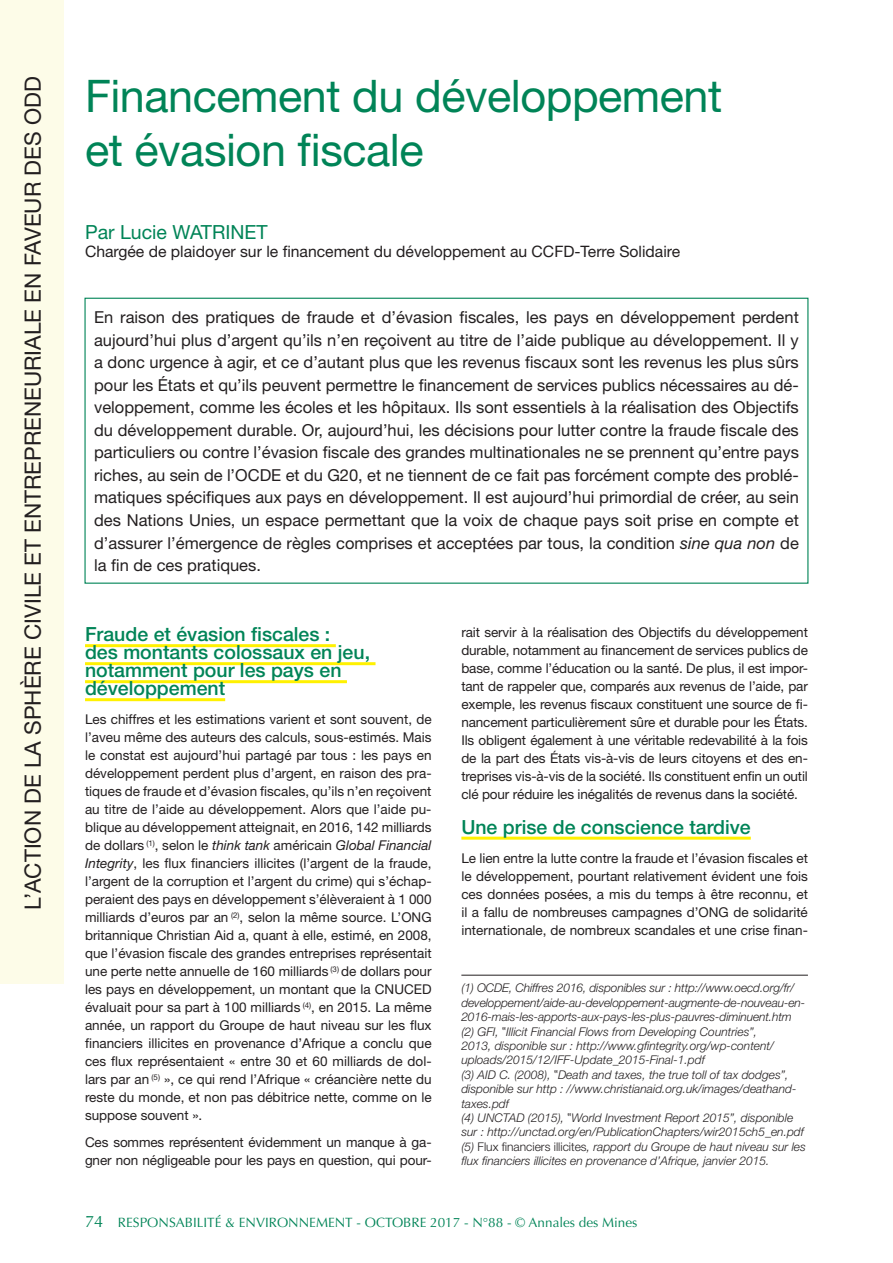
<style>
.page{position:relative;width:893px;height:1263px;background:#fff}
.page>*{position:absolute;margin:0;border:0;box-sizing:border-box;transform-origin:0 0}
.Titre{font:45px/54px "Helvetica Neue";letter-spacing:-.01em;color:#008457}
.t1{font:22.5px "Helvetica Neue";color:#231f20}
.INTER_1{font:500 19.5px/18px "Helvetica Neue";color:#008457}
.auteur{font:19.5px "Helvetica Neue";color:#008457}
.chapeau{font:16.5px/22.5px "Helvetica Neue";color:#231f20;text-align:justify}
.profession_auteur{font:15.75px "Helvetica Neue";color:#231f20}
.texte_courant{font:13.5px/18px "Helvetica Neue";letter-spacing:-.01em;color:#231f20;text-align:justify}
.t2{font:13.5px "Optima";color:#008457}
.légende{font:italic 300 12px/14.4px "Helvetica Neue";color:#231f20}
.s1{font-style:italic}
.s2{font-family:"Arial";font-weight:400;font-style:normal}
.s3{font-style:normal}
.s4{font-size:16.5px}
</style>
<div class="page">
<hr style="left:85px;top:644px;width:251px;height:3px;background:#fff101">
<hr style="left:85px;top:662px;width:290px;height:3px;background:#fff101">
<hr style="left:85px;top:680px;width:262px;height:3px;background:#fff101">
<hr style="left:85px;top:698px;width:140px;height:3px;background:#fff101">
<hr style="left:461px;top:837px;width:290px;height:3px;background:#fff101">
<div style="left:0;top:0;width:64px;height:983px;background:#fdfce8"></div>
<hr style="left:461px;top:975px;width:347px;height:1px;background:#231f20">
<p class="t1" style="left:19px;top:910px;width:835px;rotate:-90deg">L’ACTION DE LA SPHÈRE CIVILE ET ENTREPRENEURIALE EN FAVEUR DES ODD</p>
<p class="Titre" style="left:85px;top:68px;width:639px">Financement du développement et évasion fiscale</p>
<p class="auteur" style="left:85px;top:221px;width:184px">Par Lucie WATRINET</p>
<p class="profession_auteur" style="left:85px;top:242px;width:597px">Chargée de plaidoyer sur le financement du développement au CCFD-Terre Solidaire</p>
<p class="chapeau" style="left:94px;top:306px;width:706px">En raison des pratiques de fraude et d’évasion fiscales, les pays en développement perdent aujourd’hui plus d’argent qu’ils n’en reçoivent au titre de l’aide publique au développement. Il y a donc urgence à agir, et ce d’autant plus que les revenus fiscaux sont les revenus les plus sûrs pour les États et qu’ils peuvent permettre le financement de services publics nécessaires au dé&shy;veloppement, comme les écoles et les hôpitaux. Ils sont essentiels à la réalisation des Objectifs du développement durable. Or, aujourd’hui, les décisions pour lutter contre la fraude fiscale des particuliers ou contre l’évasion fiscale des grandes multinationales ne se prennent qu’entre pays riches, au sein de l’OCDE et du G20, et ne tiennent de ce fait pas forcément compte des problé&shy;matiques spécifiques aux pays en développement. Il est aujourd’hui primordial de créer, au sein des Nations Unies, un espace permettant que la voix de chaque pays soit prise en compte et d’assurer l’émergence de règles comprises et acceptées par tous, la condition <span class="s1">sine qua non</span> de la fin de ces pratiques.</p>
<p class="INTER_1" style="left:85px;top:625px;width:287px">Fraude et évasion fiscales :<br>des montants colossaux en jeu, notamment pour les pays en développement</p>
<p class="texte_courant" style="left:85px;top:710px;width:348px">Les chiffres et les estimations varient et sont souvent, de l’aveu même des auteurs des calculs, sous-estimés. Mais le constat est aujourd’hui partagé par tous : les pays en développement perdent plus d’argent, en raison des pra&shy;tiques de fraude et d’évasion fiscales, qu’ils n’en reçoivent au titre de l’aide au développement. Alors que l’aide pu&shy;blique au développement atteignait, en 2016, 142 milliards de dollars <sup>(1)</sup>, selon le <span class="s1">think tank</span> américain <span class="s1">Global Financial Integrity</span>, les flux financiers illicites (l’argent de la fraude, l’argent de la corruption et l’argent du crime) qui s’échap&shy;peraient des pays en développement s’élèveraient à 1 000 milliards d’euros par an <sup>(2)</sup>, selon la même source. L’ONG britannique Christian Aid a, quant à elle, estimé, en 2008, que l’évasion fiscale des grandes entreprises représentait une perte nette annuelle de 160 milliards <sup>(3)</sup> de dollars pour les pays en développement, un montant que la CNUCED évaluait pour sa part à 100 milliards <sup>(4)</sup>, en 2015. La même année, un rapport du Groupe de haut niveau sur les flux financiers illicites en provenance d’Afrique a conclu que ces flux représentaient « entre 30 et 60 milliards de dol&shy;lars par an <sup>(5)</sup> », ce qui rend l’Afrique « créancière nette du reste du monde, et non pas débitrice nette, comme on le suppose souvent ».</p>
<p class="texte_courant" style="left:85px;top:1133px;width:348px">Ces sommes représentent évidemment un manque à ga&shy;gner non négligeable pour les pays en question, qui pour-</p>
<p class="texte_courant" style="left:461px;top:623px;width:348px">rait servir à la réalisation des Objectifs du développement durable, notamment au financement de services publics de base, comme l’éducation ou la santé. De plus, il est impor&shy;tant de rappeler que, comparés aux revenus de l’aide, par exemple, les revenus fiscaux constituent une source de fi&shy;nancement particulièrement sûre et durable pour les États.<br>Ils obligent également à une véritable redevabilité à la fois de la part des États vis-à-vis de leurs citoyens et des en&shy;treprises vis-à-vis de la société. Ils constituent enfin un outil clé pour réduire les inégalités de revenus dans la société.</p>
<p class="INTER_1" style="left:461px;top:818px;width:291px">Une prise de conscience tardive</p>
<p class="texte_courant" style="left:461px;top:848px;width:348px">Le lien entre la lutte contre la fraude et l’évasion fiscales et le développement, pourtant relativement évident une fois ces données posées, a mis du temps à être reconnu, et il a fallu de nombreuses campagnes d’ONG de solidarité internationale, de nombreux scandales et une crise finan-</p>
<p class="légende" style="left:461px;top:981px;width:345px">(1) OCDE, Chiffres 2016, disponibles sur : http://www.oecd.org/fr/ developpement/aide-au-developpement-augmente-de-nouveau-en-<br>2016-mais-les-apports-aux-pays-les-plus-pauvres-diminuent.htm</p>
<p class="légende" style="left:461px;top:1024px;width:314px">(2) GFI, <span class="s2">‟</span>Illicit Financial Flows from Developing Countries”,<br>2013, disponible sur : http://www.gfintegrity.org/wp-content/ uploads/2015/12/IFF-Update_2015-Final-1.pdf</p>
<p class="légende" style="left:461px;top:1067px;width:337px">(3) AID C. (2008), <span class="s2">‟</span>Death and taxes, the true toll of tax dodges”, disponible sur http : //www.christianaid.org.uk/images/deathand&shy;taxes.pdf</p>
<p class="légende" style="left:461px;top:1110px;width:344px">(4) UNCTAD (2015), <span class="s2">‟</span>World Investment Report 2015”, disponible sur : http://unctad.org/en/PublicationChapters/wir2015ch5_en.pdf</p>
<p class="légende" style="left:461px;top:1139px;width:346px">(5) <span class="s3">Flux financiers illicites</span>, rapport du Groupe de haut niveau sur les flux financiers illicites en provenance d’Afrique, janvier 2015.</p>
<p class="t2" style="left:85px;top:1215px;width:554px"><span class="s4">74</span> RESPONSABILITÉ &amp; ENVIRONNEMENT - OCTOBRE 2017 - N°88 - © Annales des Mines</p>
</div>
